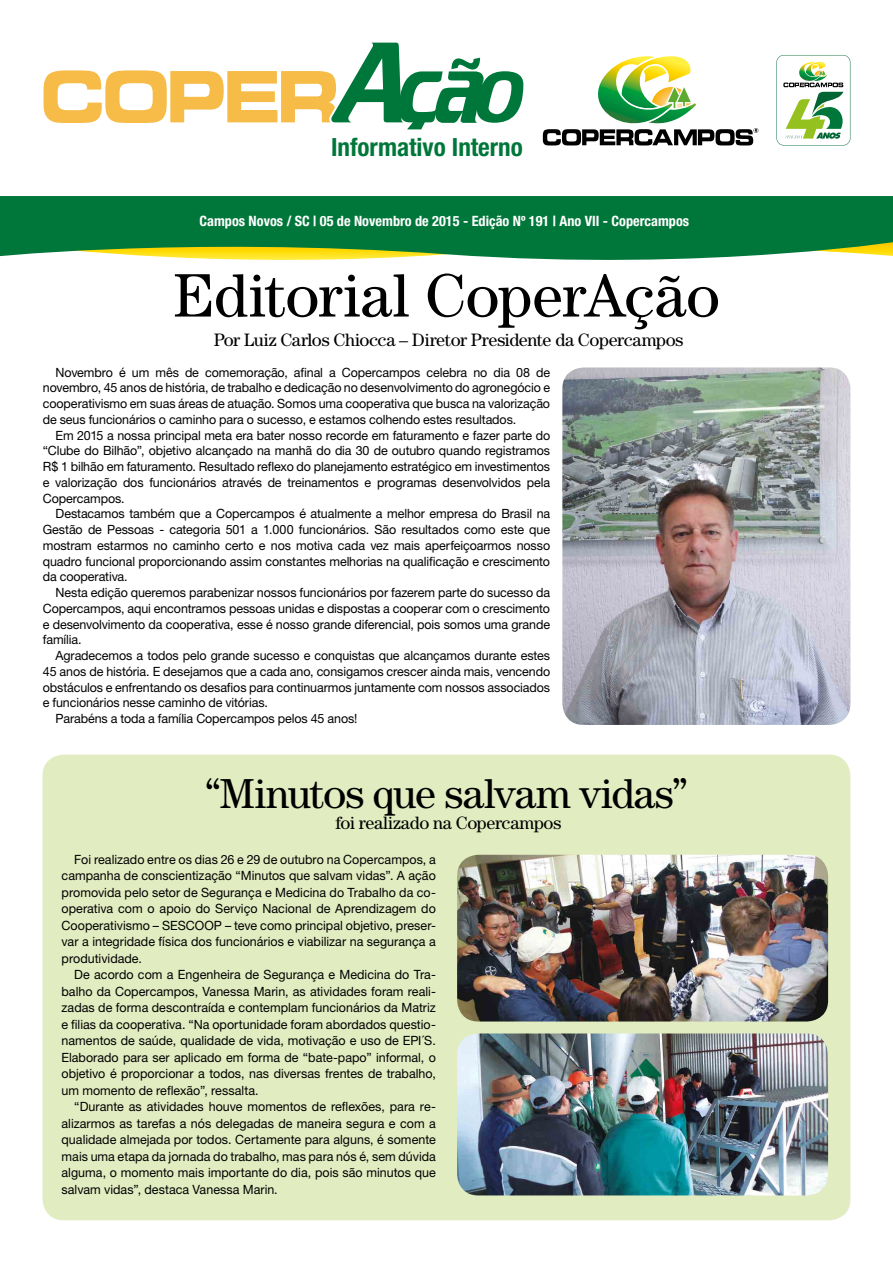
<style>
.page{position:relative;width:893px;height:1263px;background:#fff}
.page>*{position:absolute;margin:0;border:0;box-sizing:border-box;transform-origin:0 0}
.t1{font:61.5px "Century Std";letter-spacing:-.005em;color:#000}
.t2{font:42px "Century Std";letter-spacing:-.015em;color:#000}
.t3{font:700 condensed 25.05px "Helvetica Neue LT Std";color:#00773a}
.t4{font:18px "Century Std";letter-spacing:-.02em;color:#000}
.t5{font:700 condensed 14.25px "Helvetica Neue LT Std";color:#fff}
.t6{font:12.75px/16.5px "Helvetica Neue LT Std";letter-spacing:-.005em;color:#000;text-align:justify}
</style>
<div class="page">
<svg style="left:0;top:196px;width:893px;height:64px;background:#1d8441"></svg>
<svg style="left:44px;top:43px;width:479px;height:86px"></svg>
<svg style="left:543px;top:56px;width:215px;height:89px"></svg>
<svg style="left:776px;top:55px;width:74px;height:90px"></svg>
<img style="left:562px;top:367px;width:288px;height:358px">
<div style="left:43px;top:755px;width:807px;height:465px;background:#e2ecc1;border-radius:21px"></div>
<img style="left:457px;top:855px;width:371px;height:166px">
<img style="left:457px;top:1033px;width:371px;height:162px">
<h3 class="t3" style="left:331px;top:131px;width:193px">Informativo Interno</h3>
<p class="t5" style="left:200px;top:212px;width:491px">Campos Novos / SC | 05 de Novembro de 2015 - Edição Nº 191 | Ano VII - Copercampos</p>
<h1 class="t1" style="left:173px;top:259px;width:549px">Editorial CoperAção</h1>
<p class="t6" style="left:43px;top:364px;width:509px;line-height:15.8px;text-indent:13px">Novembro é um mês de comemoração, afinal a Copercampos celebra no dia 08 de novembro, 45 anos de história, de trabalho e dedicação no desenvolvimento do agronegócio e cooperativismo em suas áreas de atuação. Somos uma cooperativa que busca na valorização de seus funcionários o caminho para o sucesso, e estamos colhendo estes resultados.</p>
<p class="t6" style="left:43px;top:427px;width:509px;line-height:15.8px;text-indent:13px">Em 2015 a nossa principal meta era bater nosso recorde em faturamento e fazer parte do “Clube do Bilhão”, objetivo alcançado na manhã do dia 30 de outubro quando registramos R$ 1 bilhão em faturamento. Resultado reflexo do planejamento estratégico em investimentos e valorização dos funcionários através de treinamentos e programas desenvolvidos pela Copercampos.</p>
<p class="t6" style="left:43px;top:506px;width:509px;line-height:15.8px;text-indent:13px">Destacamos também que a Copercampos é atualmente a melhor empresa do Brasil na Gestão de Pessoas - categoria 501 a 1.000 funcionários. São resultados como este que mostram estarmos no caminho certo e nos motiva cada vez mais aperfeiçoarmos nosso quadro funcional proporcionando assim constantes melhorias na qualificação e crescimento da cooperativa.</p>
<p class="t6" style="left:43px;top:584px;width:509px;line-height:15.8px;text-indent:13px">Nesta edição queremos parabenizar nossos funcionários por fazerem parte do sucesso da Copercampos, aqui encontramos pessoas unidas e dispostas a cooperar com o crescimento e desenvolvimento da cooperativa, esse é nosso grande diferencial, pois somos uma grande família.</p>
<p class="t6" style="left:56px;top:647px;width:496px">Agradecemos a todos pelo grande sucesso e conquistas que alcançamos durante estes</p>
<p class="t6" style="left:43px;top:663px;width:509px">45 anos de história. E desejamos que a cada ano, consigamos crescer ainda mais, vencendo</p>
<p class="t6" style="left:43px;top:679px;width:509px">obstáculos e enfrentando os desafios para continuarmos juntamente com nossos associados</p>
<p class="t6" style="left:43px;top:694px;width:227px">e funcionários nesse caminho de vitórias.</p>
<p class="t6" style="left:56px;top:710px;width:303px">Parabéns a toda a família Copercampos pelos 45 anos!</p>
<h3 class="t4" style="left:214px;top:329px;width:471px">Por Luiz Carlos Chiocca – Diretor Presidente da Copercampos</h3>
<h2 class="t2" style="left:205px;top:769px;width:485px">“Minutos que salvam vidas”</h2>
<h3 class="t4" style="left:336px;top:812px;width:227px">foi realizado na Copercampos</h3>
<p class="t6" style="left:62px;top:851px;width:376px;text-indent:13px">Foi realizado entre os dias 26 e 29 de outubro na Copercampos, a campanha de conscientização “Minutos que salvam vidas”. A ação promovida pelo setor de Segurança e Medicina do Trabalho da co&shy;operativa com o apoio do Serviço Nacional de Aprendizagem do Cooperativismo – SESCOOP – teve como principal objetivo, preser&shy;var a integridade física dos funcionários e viabilizar na segurança a produtividade.</p>
<p class="t6" style="left:62px;top:966px;width:376px;text-indent:13px">De acordo com a Engenheira de Segurança e Medicina do Tra&shy;balho da Copercampos, Vanessa Marin, as atividades foram reali&shy;zadas de forma descontraída e contemplam funcionários da Matriz e filias da cooperativa. “Na oportunidade foram abordados questio&shy;namentos de saúde, qualidade de vida, motivação e uso de EPI´S.<br>Elaborado para ser aplicado em forma de “bate-papo” informal, o objetivo é proporcionar a todos, nas diversas frentes de trabalho, um momento de reflexão”, ressalta.</p>
<p class="t6" style="left:62px;top:1098px;width:376px;text-indent:13px">“Durante as atividades houve momentos de reflexões, para re&shy;alizarmos as tarefas a nós delegadas de maneira segura e com a qualidade almejada por todos. Certamente para alguns, é somente mais uma etapa da jornada do trabalho, mas para nós é, sem dúvida alguma, o momento mais importante do dia, pois são minutos que salvam vidas”, destaca Vanessa Marin.</p>
</div>
